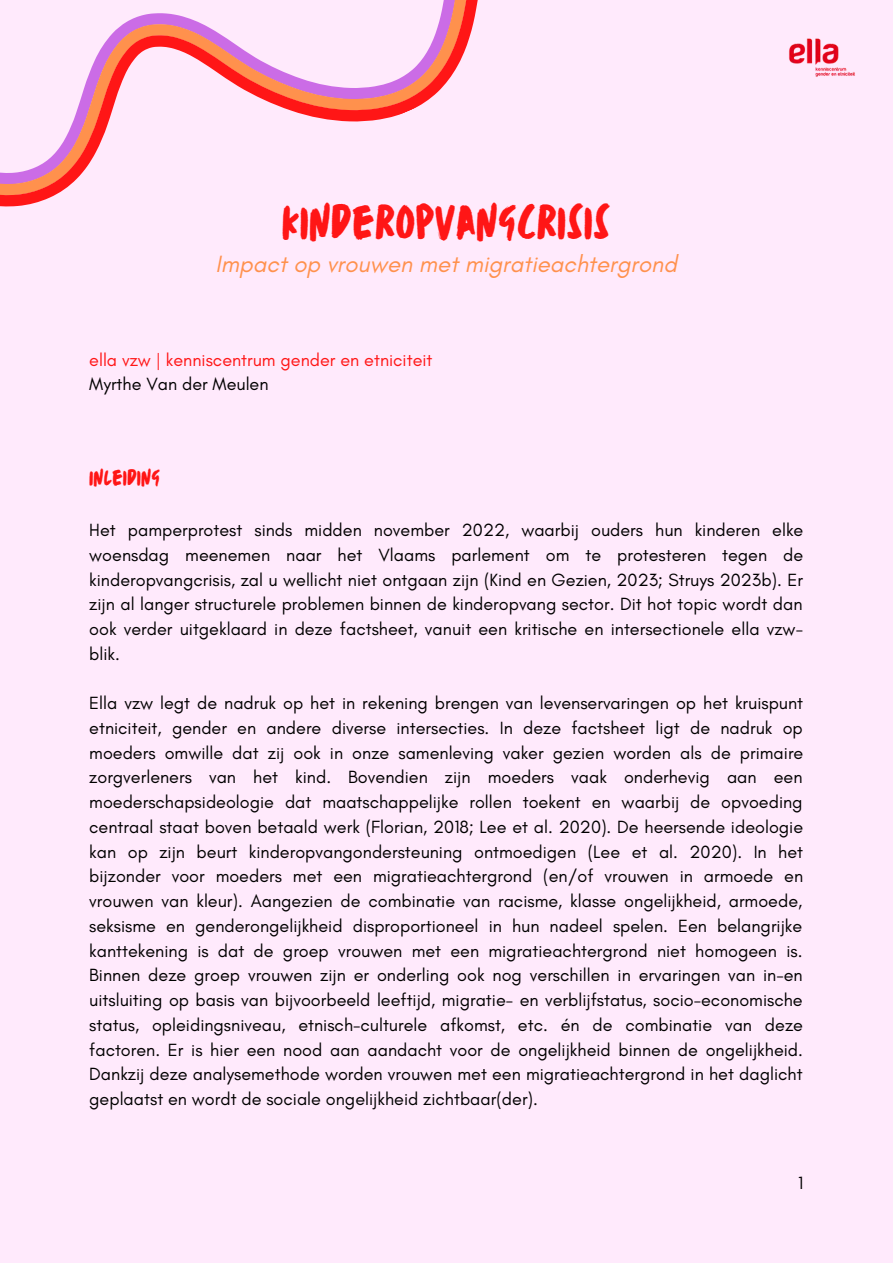
<style>
.page{position:relative;width:893px;height:1264px;background:#fff}
.page>*{position:absolute;margin:0;border:0;box-sizing:border-box;transform-origin:0 0}
.t1{font:45px "TC October Regular";color:#ff1616}
.t2{font:italic 24px "Glacial Indifference";color:#ff914d}
.t3{font:21px "TC October Regular";color:#ff1616}
.t4{font:18px/24.8px "Glacial Indifference";color:#000;text-align:justify}
.t5{font:18px "Glacial Indifference";color:#ff1616}
</style>
<div class="page">
<div style="left:0;top:0;width:892px;height:1262px;background:#ffeafc"></div>
<svg style="left:0;top:0;width:478px;height:207px"></svg>
<img style="left:789px;top:38px;width:66px;height:39px">
<h1 class="t1" style="left:282px;top:188px;width:330px">KINDEROPVANGCRISIS</h1>
<h2 class="t2" style="left:215px;top:251px;width:463px">Impact op vrouwen met migratieachtergrond</h2>
<p class="t5" style="left:89px;top:349px;width:345px">ella vzw | kenniscentrum gender en etniciteit</p>
<p class="t4" style="left:89px;top:372px;width:181px">Myrthe Van der Meulen</p>
<p class="t3" style="left:89px;top:462px;width:72px">INLEIDING</p>
<p class="t4" style="left:89px;top:518px;width:715px">Het pamperprotest sinds midden november 2022, waarbij ouders hun kinderen elke woensdag meenemen naar het Vlaams parlement om te protesteren tegen de kinderopvangcrisis, zal u wellicht niet ontgaan zijn (Kind en Gezien, 2023; Struys 2023b). Er zijn al langer structurele problemen binnen de kinderopvang sector. Dit hot topic wordt dan ook verder uitgeklaard in deze factsheet, vanuit een kritische en intersectionele ella vzw&shy;blik.</p>
<p class="t4" style="left:89px;top:691px;width:715px">Ella vzw legt de nadruk op het in rekening brengen van levenservaringen op het kruispunt etniciteit, gender en andere diverse intersecties. In deze factsheet ligt de nadruk op moeders omwille dat zij ook in onze samenleving vaker gezien worden als de primaire zorgverleners van het kind. Bovendien zijn moeders vaak onderhevig aan een moederschapsideologie dat maatschappelijke rollen toekent en waarbij de opvoeding centraal staat boven betaald werk (Florian, 2018; Lee et al. 2020). De heersende ideologie kan op zijn beurt kinderopvangondersteuning ontmoedigen (Lee et al. 2020). In het bijzonder voor moeders met een migratieachtergrond (en/of vrouwen in armoede en vrouwen van kleur). Aangezien de combinatie van racisme, klasse ongelijkheid, armoede, seksisme en genderongelijkheid disproportioneel in hun nadeel spelen. Een belangrijke kanttekening is dat de groep vrouwen met een migratieachtergrond niet homogeen is.<br>Binnen deze groep vrouwen zijn er onderling ook nog verschillen in ervaringen van in-en uitsluiting op basis van bijvoorbeeld leeftijd, migratie- en verblijfstatus, socio-economische status, opleidingsniveau, etnisch-culturele afkomst, etc. én de combinatie van deze factoren. Er is hier een nood aan aandacht voor de ongelijkheid binnen de ongelijkheid.<br>Dankzij deze analysemethode worden vrouwen met een migratieachtergrond in het daglicht geplaatst en wordt de sociale ongelijkheid zichtbaar(der).</p>
<p class="t4" style="left:798px;top:1171px;width:7px">1</p>
</div>
